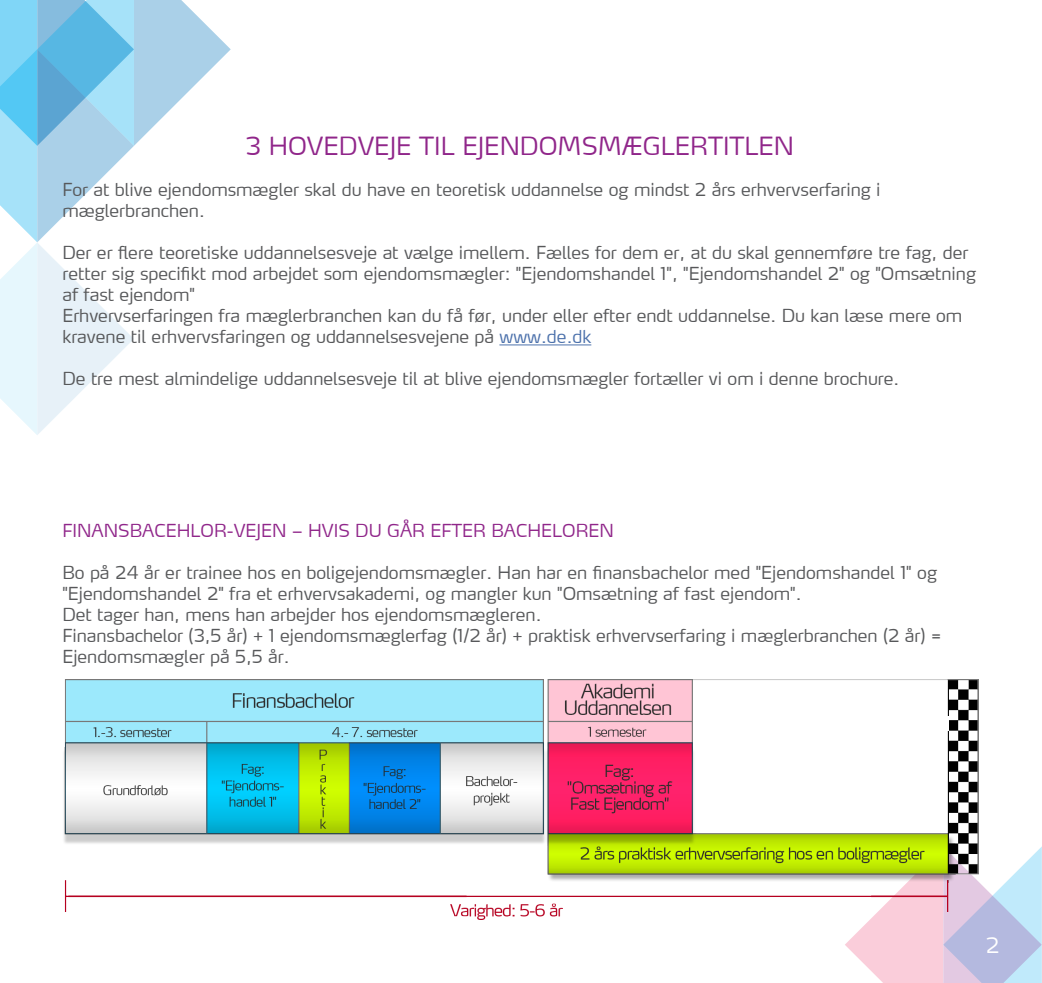
<style>
.page{position:relative;width:1042px;height:983px;background:#fff}
.page>*{position:absolute;margin:0;border:0;box-sizing:border-box;transform-origin:0 0}
.t1{font:300 24.5px "Max LF";color:#90268a}
.t2{font:300 21px "Max LF";color:#fff}
.t3{font:300 17.5px/21px "Max LF";color:#57585a}
.t4{font:300 17.5px "Max LF";color:#90268a}
.s1{color:#4d72ac}
</style>
<div class="page">
<svg style="left:0;top:0;width:231px;height:435px"></svg>
<svg style="left:845px;top:846px;width:197px;height:136px"></svg>
<hr style="left:499px;top:344px;width:92px;height:1px;background:#4d72ac">
<img style="left:64px;top:679px;width:914px;height:240px">
<div style="left:695px;top:716px;width:254px;height:14px;background:#fff"></div>
<p class="t1" style="left:246px;top:131px;width:550px">3 HOVEDVEJE TIL EJENDOMSMÆGLERTITLEN</p>
<p class="t3" style="left:62px;top:179px;width:820px">For at blive ejendomsmægler skal du have en teoretisk uddannelse og mindst 2 års erhvervserfaring i mæglerbranchen.</p>
<p class="t3" style="left:62px;top:242px;width:915px">Der er flere teoretiske uddannelsesveje at vælge imellem. Fælles for dem er, at du skal gennemføre tre fag, der retter sig specifikt mod arbejdet som ejendomsmægler: "Ejendomshandel 1", "Ejendomshandel 2" og "Omsætning af fast ejendom"</p>
<p class="t3" style="left:62px;top:305px;width:901px">Erhvervserfaringen fra mæglerbranchen kan du få før, under eller efter endt uddannelse. Du kan læse mere om kravene til erhvervsfaringen og uddannelsesvejene på <span class="s1">www.de.dk</span></p>
<p class="t3" style="left:62px;top:368px;width:838px">De tre mest almindelige uddannelsesveje til at blive ejendomsmægler fortæller vi om i denne brochure.</p>
<p class="t4" style="left:62px;top:519px;width:553px">FINANSBACEHLOR-VEJEN – HVIS DU GÅR EFTER BACHELOREN</p>
<p class="t3" style="left:62px;top:561px;width:876px">Bo på 24 år er trainee hos en boligejendomsmægler. Han har en finansbachelor med "Ejendomshandel 1" og "Ejendomshandel 2" fra et erhvervsakademi, og mangler kun "Omsætning af fast ejendom".</p>
<p class="t3" style="left:62px;top:603px;width:480px">Det tager han, mens han arbejder hos ejendomsmægleren.</p>
<p class="t3" style="left:62px;top:624px;width:880px">Finansbachelor (3,5 år) + 1 ejendomsmæglerfag (1/2 år) + praktisk erhvervserfaring i mæglerbranchen (2 år) =<br>Ejendomsmægler på 5,5 år.</p>
<p class="t2" style="left:985px;top:932px;width:15px">2</p>
</div>
